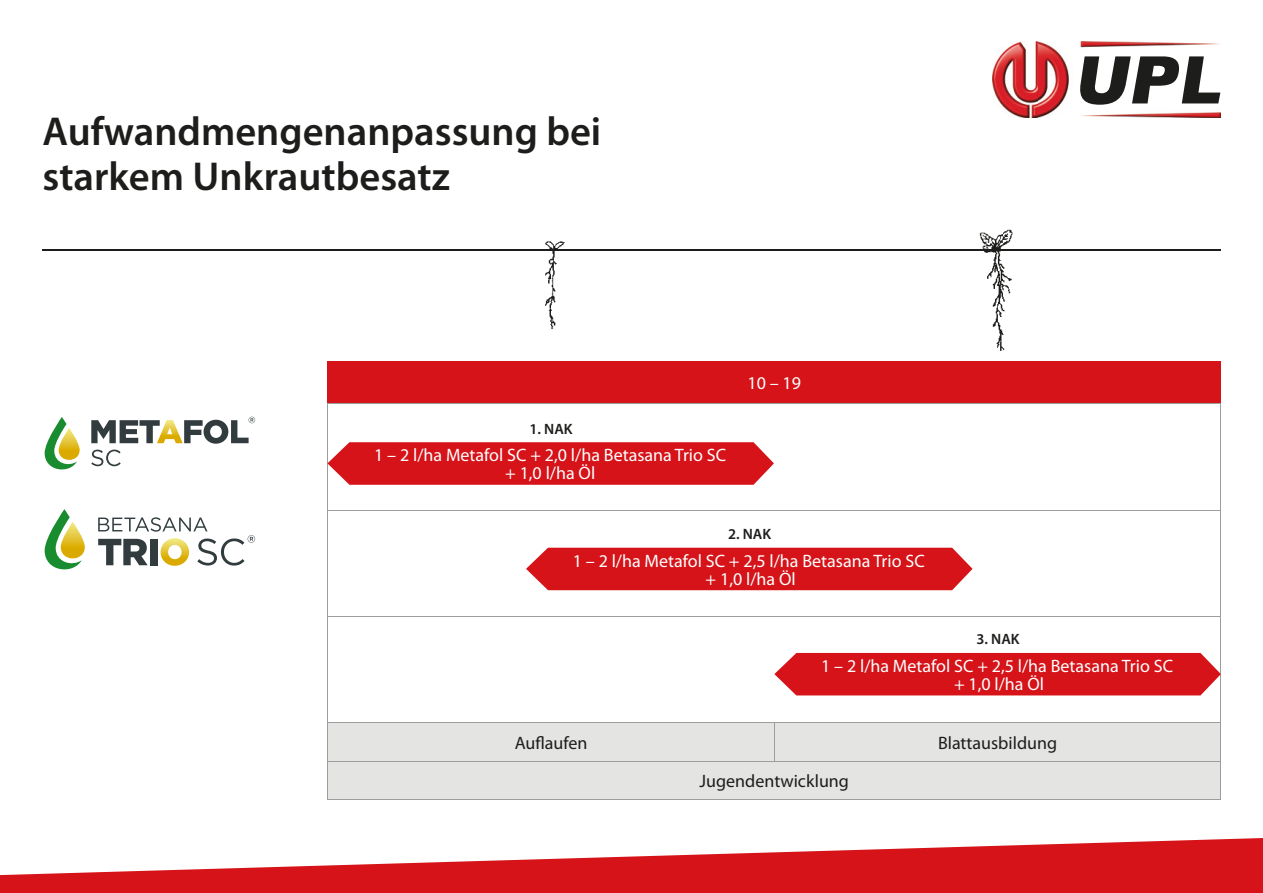
<style>
.page{position:relative;width:1263px;height:893px;background:#fff}
.page>*{position:absolute;margin:0;border:0;box-sizing:border-box;transform-origin:0 0}
.t1{font:600 40.5px/45px "Myriad Pro";color:#1d1d1b}
.t2{font:18px/18px "Myriad Pro";color:#fff;text-align:center}
.t3{font:18px "Myriad Pro";color:#1d1d1b}
.t4{font:600 15px "Myriad Pro";color:#1d1d1b}
</style>
<div class="page">
<div style="left:328px;top:361px;width:893px;height:43px;background:#d51318"></div>
<div style="left:328px;top:723px;width:892px;height:76px;background:#e4e4e3"></div>
<hr style="left:327px;top:361px;width:1px;height:43px;background:#d51318">
<hr style="left:327px;top:404px;width:447px;height:1px;background:#9d9d9d">
<hr style="left:327px;top:404px;width:1px;height:106px;background:#9d9d9d">
<hr style="left:774px;top:404px;width:447px;height:1px;background:#9d9d9d">
<hr style="left:1220px;top:404px;width:1px;height:106px;background:#9d9d9d">
<hr style="left:327px;top:510px;width:447px;height:1px;background:#9d9d9d">
<hr style="left:327px;top:511px;width:1px;height:105px;background:#9d9d9d">
<hr style="left:774px;top:510px;width:447px;height:1px;background:#9d9d9d">
<hr style="left:1220px;top:511px;width:1px;height:105px;background:#9d9d9d">
<hr style="left:327px;top:616px;width:447px;height:1px;background:#9d9d9d">
<hr style="left:327px;top:617px;width:1px;height:105px;background:#9d9d9d">
<hr style="left:774px;top:616px;width:447px;height:1px;background:#9d9d9d">
<hr style="left:1220px;top:617px;width:1px;height:105px;background:#9d9d9d">
<hr style="left:327px;top:722px;width:447px;height:1px;background:#9d9d9d">
<hr style="left:327px;top:723px;width:1px;height:38px;background:#9d9d9d">
<hr style="left:774px;top:722px;width:447px;height:1px;background:#9d9d9d">
<hr style="left:774px;top:723px;width:1px;height:38px;background:#9d9d9d">
<hr style="left:1220px;top:723px;width:1px;height:38px;background:#9d9d9d">
<hr style="left:327px;top:761px;width:447px;height:1px;background:#9d9d9d">
<hr style="left:327px;top:761px;width:1px;height:38px;background:#9d9d9d">
<hr style="left:774px;top:761px;width:447px;height:1px;background:#9d9d9d">
<hr style="left:1220px;top:761px;width:1px;height:38px;background:#9d9d9d">
<hr style="left:327px;top:799px;width:447px;height:1px;background:#9d9d9d">
<hr style="left:774px;top:799px;width:447px;height:1px;background:#9d9d9d">
<svg style="left:0;top:838px;width:1263px;height:55px;fill:#d51318"></svg>
<img style="left:993px;top:42px;width:227px;height:76px">
<svg style="left:1078px;top:56px;width:142px;height:49px"></svg>
<img style="left:545px;top:241px;width:20px;height:89px">
<img style="left:979px;top:229px;width:34px;height:122px">
<hr style="left:43px;top:249px;width:1178px;height:2px;background:#1d1d1b">
<svg style="left:327px;top:442px;width:447px;height:43px;background:#d72025"></svg>
<div style="left:526px;top:548px;width:446px;height:42px;background:#d51318"></div>
<div style="left:774px;top:653px;width:447px;height:42px;background:#d51318"></div>
<svg style="left:91px;top:450px;width:30px;height:16px"></svg>
<svg style="left:45px;top:417px;width:35px;height:52px"></svg>
<svg style="left:91px;top:417px;width:164px;height:27px"></svg>
<svg style="left:45px;top:509px;width:40px;height:60px"></svg>
<svg style="left:98px;top:517px;width:157px;height:49px"></svg>
<h1 class="t1" style="left:43px;top:108px;width:560px">Aufwandmengenanpassung bei starkem Unkrautbesatz</h1>
<p class="t4" style="left:530px;top:419px;width:45px">1. NAK</p>
<p class="t2" style="left:374px;top:447px;width:353px">1 – 2 l/ha Metafol SC + 2,0 l/ha Betasana Trio SC + 1,0 l/ha Öl</p>
<p class="t2" style="left:747px;top:375px;width:55px">10 – 19</p>
<p class="t4" style="left:728px;top:524px;width:45px">2. NAK</p>
<p class="t2" style="left:573px;top:552px;width:353px">1 – 2 l/ha Metafol SC + 2,5 l/ha Betasana Trio SC + 1,0 l/ha Öl</p>
<p class="t4" style="left:976px;top:630px;width:45px">3. NAK</p>
<p class="t2" style="left:821px;top:657px;width:353px">1 – 2 l/ha Metafol SC + 2,5 l/ha Betasana Trio SC + 1,0 l/ha Öl</p>
<p class="t3" style="left:515px;top:733px;width:74px">Auflaufen</p>
<p class="t3" style="left:938px;top:733px;width:121px">Blattausbildung</p>
<p class="t3" style="left:700px;top:771px;width:151px">Jugendentwicklung</p>
</div>
